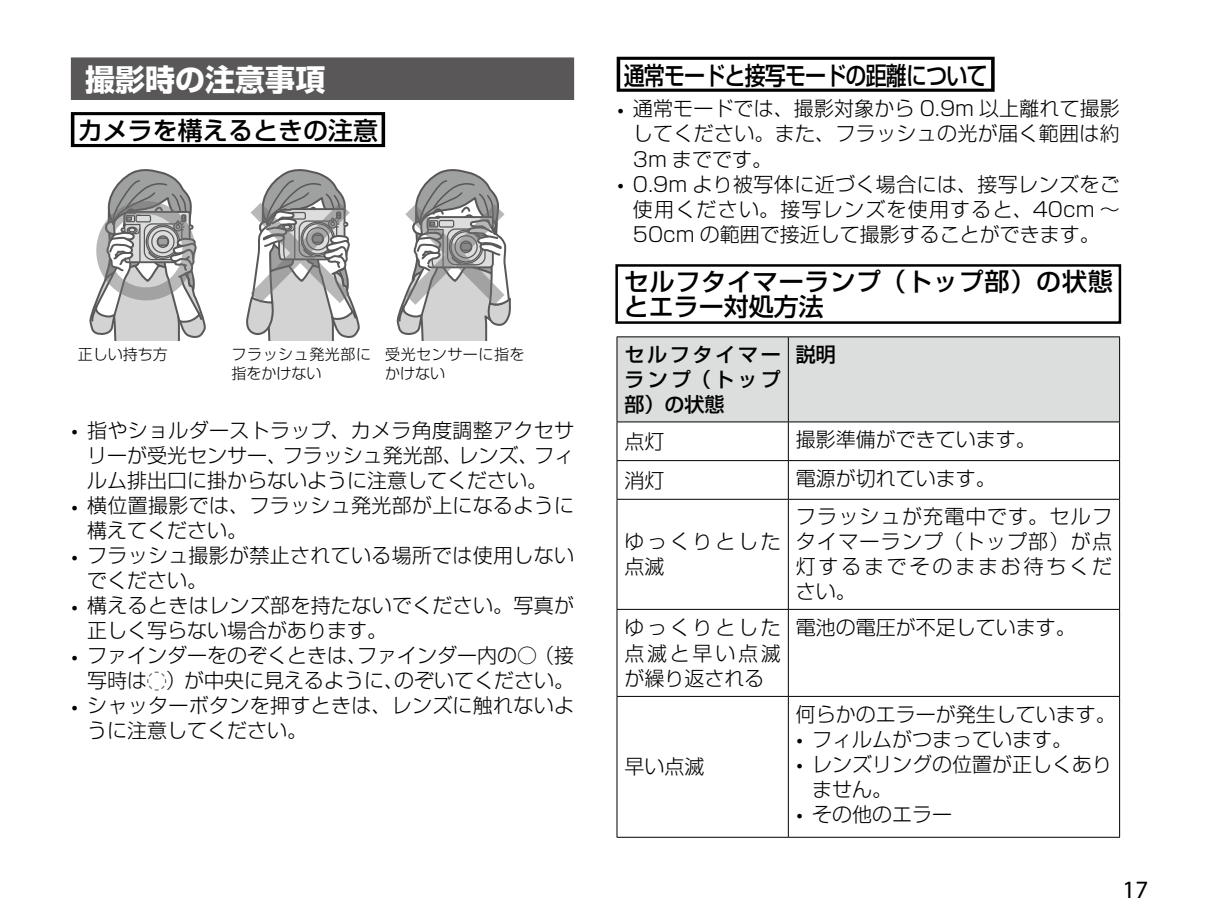
<style>
.page{position:relative;width:1205px;height:922px;background:#fff}
.page>*{position:absolute;margin:0;border:0;box-sizing:border-box;transform-origin:0 0}
.L1{font:700 30px "Shin Go Pro";color:#fff}
.L2_2line{font:500 25px/25px "Shin Go Pro";letter-spacing:.035em;color:#000}
.L2{font:500 25px "Shin Go Pro";letter-spacing:-.04em;color:#000;scale:.84 1}
.L2-2{font:500 25px "Shin Go Pro";color:#000}
.t1{font:25px "Myriad Pro";color:#000}
.JPBase{font:300 20px/25px "Shin Go Pro";color:#000;text-align:justify}
.JPBase_Medium{font:500 20px/25px "Shin Go Pro";letter-spacing:.135em;color:#000;text-align:justify}
.JPBase-2{font:300 20px/25px "Shin Go Pro";letter-spacing:.135em;color:#000}
.t2{font:300 15px/18.8px "Shin Go Pro";letter-spacing:.035em;color:#000}
</style>
<div class="page">
<div style="left:71px;top:57px;width:503px;height:43px;background:#595757"></div>
<div style="left:71px;top:112px;width:314px;height:35px;background:#000"></div>
<div style="left:74px;top:115px;width:307px;height:29px;background:#fff"></div>
<svg style="left:89px;top:169px;width:117px;height:172px"></svg>
<svg style="left:396px;top:169px;width:115px;height:172px"></svg>
<svg style="left:246px;top:169px;width:114px;height:172px"></svg>
<svg style="left:147px;top:671px;width:19px;height:19px"></svg>
<svg style="left:617px;top:57px;width:377px;height:35px;background:#0f0f0f"></svg>
<div style="left:620px;top:60px;width:371px;height:29px;background:#fff"></div>
<div style="left:615px;top:264px;width:506px;height:60px;border:2px solid #000"></div>
<div style="left:617px;top:337px;width:502px;height:84px;background:#dcdddd"></div>
<hr style="left:617px;top:336px;width:171px;height:1px;background:#000">
<hr style="left:616px;top:337px;width:1px;height:84px;background:#000">
<hr style="left:788px;top:336px;width:332px;height:1px;background:#000">
<hr style="left:788px;top:337px;width:1px;height:84px;background:#000">
<hr style="left:1119px;top:337px;width:1px;height:84px;background:#000">
<hr style="left:617px;top:421px;width:171px;height:1px;background:#000">
<hr style="left:616px;top:422px;width:1px;height:38px;background:#000">
<hr style="left:788px;top:421px;width:332px;height:1px;background:#000">
<hr style="left:788px;top:422px;width:1px;height:38px;background:#000">
<hr style="left:1119px;top:422px;width:1px;height:38px;background:#000">
<hr style="left:617px;top:460px;width:171px;height:1px;background:#000">
<hr style="left:616px;top:461px;width:1px;height:38px;background:#000">
<hr style="left:788px;top:460px;width:332px;height:1px;background:#000">
<hr style="left:788px;top:461px;width:1px;height:38px;background:#000">
<hr style="left:1119px;top:461px;width:1px;height:38px;background:#000">
<hr style="left:617px;top:498px;width:171px;height:1px;background:#000">
<hr style="left:616px;top:499px;width:1px;height:110px;background:#000">
<hr style="left:788px;top:498px;width:332px;height:1px;background:#000">
<hr style="left:788px;top:499px;width:1px;height:110px;background:#000">
<hr style="left:1119px;top:499px;width:1px;height:110px;background:#000">
<hr style="left:617px;top:608px;width:171px;height:1px;background:#000">
<hr style="left:616px;top:609px;width:1px;height:87px;background:#000">
<hr style="left:788px;top:608px;width:332px;height:1px;background:#000">
<hr style="left:788px;top:609px;width:1px;height:87px;background:#000">
<hr style="left:1119px;top:609px;width:1px;height:87px;background:#000">
<hr style="left:617px;top:695px;width:171px;height:1px;background:#000">
<hr style="left:616px;top:696px;width:1px;height:140px;background:#000">
<hr style="left:788px;top:695px;width:332px;height:1px;background:#000">
<hr style="left:788px;top:696px;width:1px;height:140px;background:#000">
<hr style="left:1119px;top:696px;width:1px;height:140px;background:#000">
<hr style="left:617px;top:836px;width:171px;height:1px;background:#000">
<hr style="left:788px;top:836px;width:332px;height:1px;background:#000">
<p class="L1" style="left:85px;top:56px;width:241px">撮影時の注意事項</p>
<p class="L2-2" style="left:78px;top:110px;width:302px">カメラを構えるときの注意</p>
<p class="t2" style="left:78px;top:343px;width:91px">正しい持ち方</p>
<p class="t2" style="left:232px;top:343px;width:141px">フラッシュ発光部に指をかけない</p>
<p class="t2" style="left:385px;top:343px;width:141px">受光センサーに指をかけない</p>
<p class="JPBase" style="left:87px;top:415px;width:488px;text-indent:-16px">• 指やショルダーストラップ、カメラ角度調整アクセサリーが受光センサー、フラッシュ発光部、レンズ、フィルム排出口に掛からないように注意してください。</p>
<p class="JPBase" style="left:87px;top:490px;width:489px;text-indent:-16px">• 横位置撮影では、フラッシュ発光部が上になるように構えてください。</p>
<p class="JPBase" style="left:87px;top:540px;width:488px;text-indent:-16px">• フラッシュ撮影が禁止されている場所では使用しないでください。</p>
<p class="JPBase" style="left:87px;top:590px;width:489px;text-indent:-16px">• 構えるときはレンズ部を持たないでください。写真が正しく写らない場合があります。</p>
<p class="JPBase" style="left:71px;top:640px;width:505px;text-align:right">• ファインダーをのぞくときは、ファインダー内の○（接写時は ）が中央に見えるように、のぞいてください。</p>
<p class="JPBase" style="left:87px;top:690px;width:489px;text-indent:-16px">• シャッターボタンを押すときは、レンズに触れないように注意してください。</p>
<p class="L2" style="left:624px;top:55px;width:434px">通常モードと接写モードの距離について</p>
<p class="JPBase" style="left:633px;top:94px;width:488px;text-indent:-16px">• 通常モードでは、撮影対象から 0.9m 以上離れて撮影してください。また、フラッシュの光が届く範囲は約3m までです。</p>
<p class="JPBase" style="left:633px;top:169px;width:488px;text-indent:-16px">• 0.9m より被写体に近づく場合には、接写レンズをご使用ください。接写レンズを使用すると、40cm 〜50cm の範囲で接近して撮影することができます。</p>
<p class="L2_2line" style="left:624px;top:266px;width:491px">セルフタイマーランプ（トップ部）の状態とエラー対処方法</p>
<p class="JPBase_Medium" style="left:624px;top:339px;width:158px">セルフタイマーランプ（トップ部）の状態</p>
<p class="JPBase_Medium" style="left:796px;top:339px;width:41px">説明</p>
<p class="JPBase" style="left:624px;top:426px;width:41px">点灯</p>
<p class="JPBase" style="left:796px;top:424px;width:241px">撮影準備ができています。</p>
<p class="JPBase" style="left:624px;top:465px;width:41px">消灯</p>
<p class="JPBase" style="left:796px;top:463px;width:201px">電源が切れています。</p>
<p class="JPBase-2" style="left:624px;top:526px;width:158px">ゆっくりとした点滅</p>
<p class="JPBase" style="left:796px;top:501px;width:318px">フラッシュが充電中です。セルフタイマーランプ（トップ部）が点灯するまでそのままお待ちください。</p>
<p class="JPBase" style="left:624px;top:612px;width:158px">ゆっくりとした点滅と早い点滅が繰り返される</p>
<p class="JPBase" style="left:796px;top:611px;width:281px">電池の電圧が不足しています。</p>
<p class="JPBase" style="left:624px;top:751px;width:81px">早い点滅</p>
<p class="JPBase" style="left:796px;top:698px;width:321px">何らかのエラーが発生しています。</p>
<p class="JPBase" style="left:796px;top:723px;width:278px">• フィルムがつまっています。</p>
<p class="JPBase" style="left:812px;top:748px;width:301px;text-indent:-16px">• レンズリングの位置が正しくありません。</p>
<p class="JPBase" style="left:796px;top:798px;width:158px">• その他のエラー</p>
<p class="t1" style="left:1122px;top:873px;width:27px">17</p>
</div>
